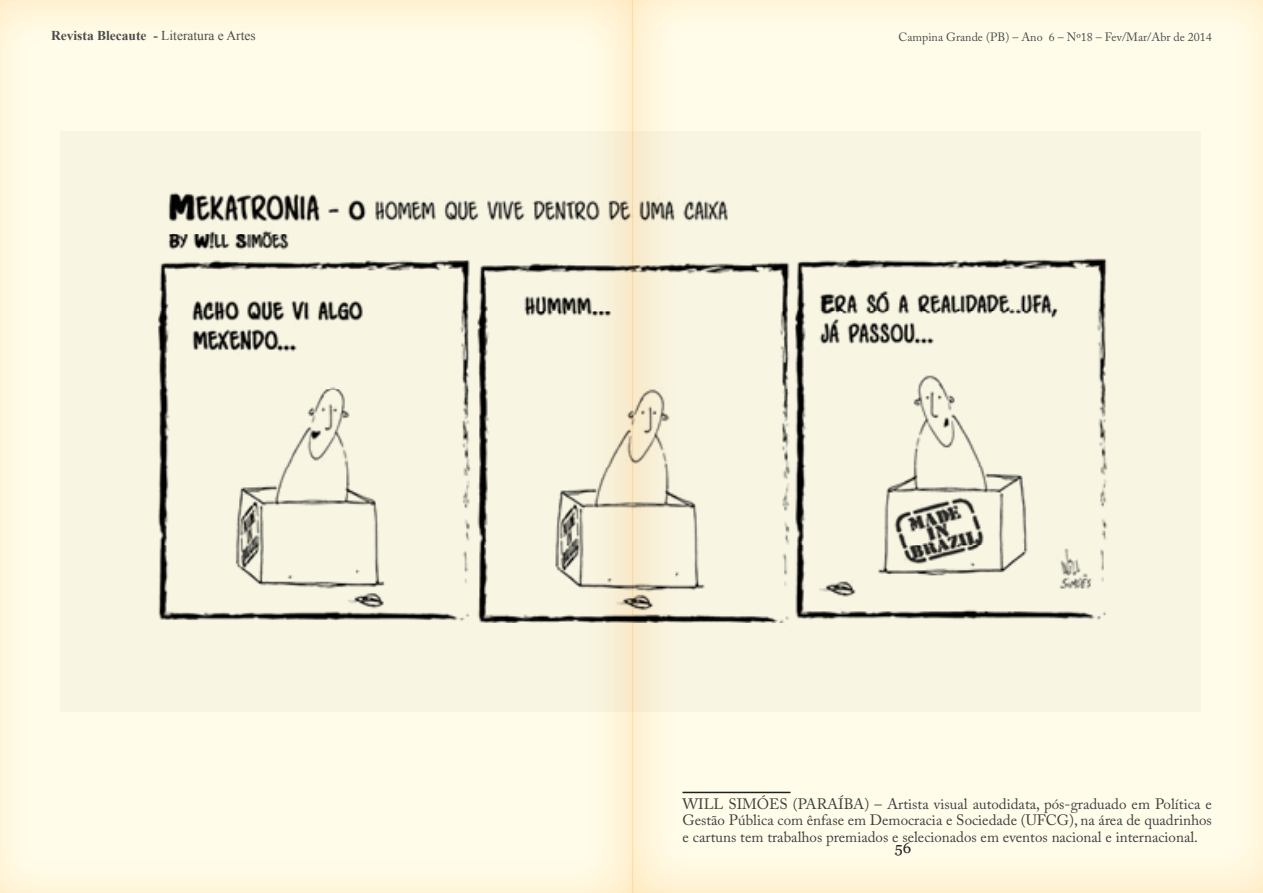
<style>
.page{position:relative;width:1263px;height:893px;background:#fff}
.page>*{position:absolute;margin:0;border:0;box-sizing:border-box;transform-origin:0 0}
.Autor_Rodapé{font:15px/16.5px "Adobe Caslon Pro";color:#3e3e3f;text-align:justify}
.t1{font:15px "Vani";color:#231f20}
.t2{font:700 13.5px "Times New Roman";color:#4b4c4d}
.t3{font:12px "Adobe Caslon Pro";color:#4b4c4d}
.s1{font-weight:400}
</style>
<div class="page">
<div style="left:0;top:0;width:639px;height:893px;background:#ffc374;opacity:.46"></div>
<div style="left:626px;top:0;width:637px;height:893px;background:#ffc374;opacity:.46"></div>
<hr style="left:682px;top:792px;width:108px;height:1px;background:#231f20">
<img style="left:61px;top:132px;width:1139px;height:580px">
<p class="t2" style="left:51px;top:26px;width:206px">Revista Blecaute - <span class="s1">Literatura e Artes</span></p>
<p class="t3" style="left:898px;top:30px;width:315px">Campina Grande (PB) – Ano 6 – Nº18 – Fev/Mar/Abr de 2014</p>
<p class="Autor_Rodapé" style="left:682px;top:795px;width:531px">WILL SIMÓES (PARAÍBA) – Artista visual autodidata, pós-graduado em Política e Gestão Pública com ênfase em Democracia e Sociedade (UFCG), na área de quadrinhos e cartuns tem trabalhos premiados e selecionados em eventos nacional e internacional.</p>
<p class="t1" style="left:895px;top:839px;width:18px">56</p>
</div>
